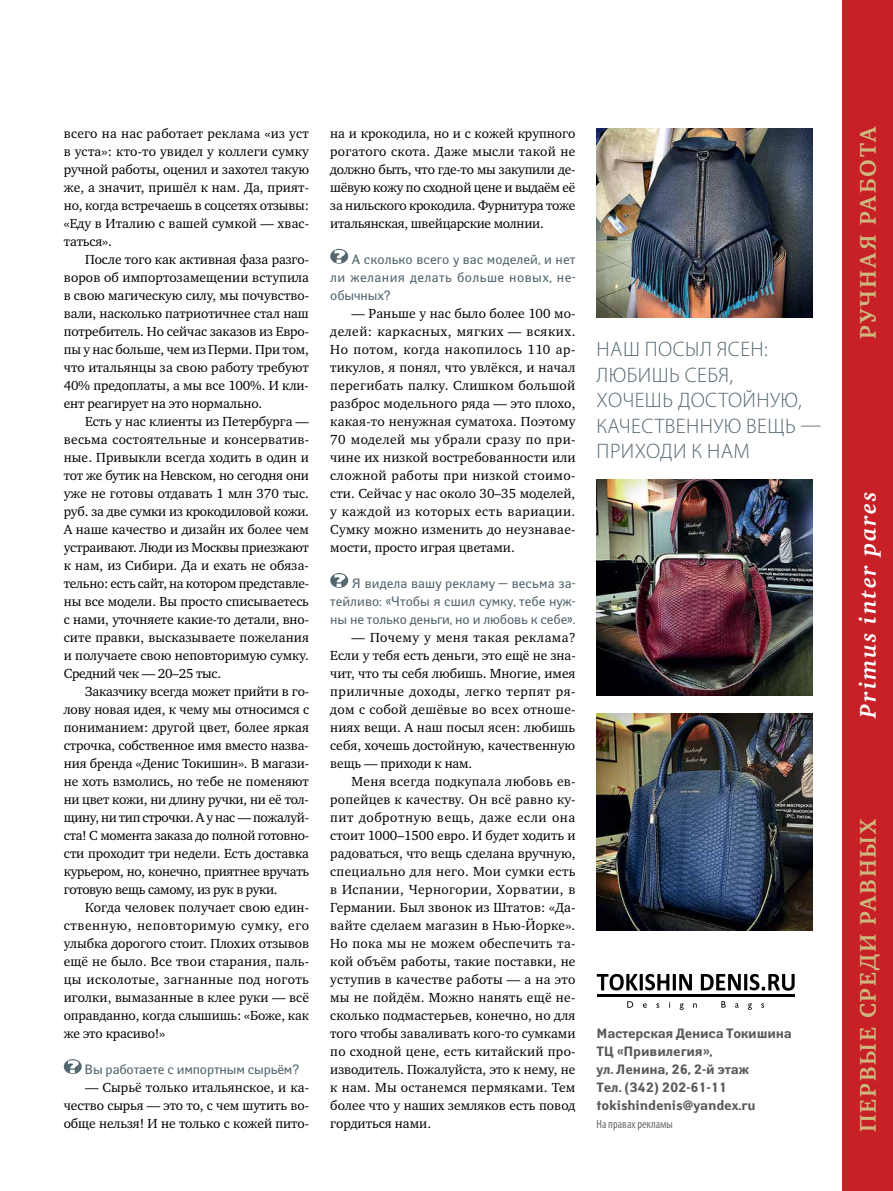
<style>
.page{position:relative;width:893px;height:1191px;background:#fff}
.page>*{position:absolute;margin:0;border:0;box-sizing:border-box;transform-origin:0 0}
.t1{font:700 23.25px "Charter ITC";letter-spacing:.08em;color:#cdb87d}
.t2{font:italic 700 23.25px "Charter C";letter-spacing:.08em;color:#fff}
.t3{font:300 21px/25.5px "Myriad Pro";letter-spacing:.02em;color:#546670}
.t4{font:13.5px/18px "Charter ITC";letter-spacing:-.005em;color:#000;text-align:justify}
.t5{font:13.5px/18px "Yanus";color:#546670;text-align:justify}
.t6{font:700 13.5px/18px "Yanus";letter-spacing:-.01em;color:#58595b}
.t7{font:condensed 12px "Myriad Pro";color:#6d6e71}
</style>
<div class="page">
<div style="left:842px;top:0;width:51px;height:1191px;background:#c72127"></div>
<img style="left:597px;top:129px;width:215px;height:189px">
<svg style="left:64px;top:1059px;width:18px;height:15px"></svg>
<svg style="left:330px;top:249px;width:18px;height:15px"></svg>
<svg style="left:330px;top:573px;width:18px;height:15px"></svg>
<svg style="left:597px;top:974px;width:198px;height:16px"></svg>
<svg style="left:627px;top:1001px;width:70px;height:8px"></svg>
<svg style="left:721px;top:1001px;width:43px;height:8px"></svg>
<hr style="left:597px;top:994px;width:198px;height:3px;background:#000">
<img style="left:597px;top:480px;width:215px;height:216px">
<img style="left:597px;top:714px;width:215px;height:216px">
<p class="t4" style="left:64px;top:124px;width:247px">всего на нас работает реклама «из уст в уста»: кто-то увидел у коллеги сумку ручной работы, оценил и захотел такую же, а значит, пришёл к нам. Да, прият&shy;но, когда встречаешь в соцсетях отзывы: «Еду в Италию с вашей сумкой — хвас&shy;таться».</p>
<p class="t4" style="left:64px;top:250px;width:247px;text-indent:21px">После того как активная фаза разго&shy;воров об импортозамещении вступила в свою магическую силу, мы почувство&shy;вали, насколько патриотичнее стал наш потребитель. Но сейчас заказов из Евро&shy;пы у нас больше, чем из Перми. При том, что итальянцы за свою работу требуют 40% предоплаты, а мы все 100%. И кли&shy;ент реагирует на это нормально.</p>
<p class="t4" style="left:64px;top:412px;width:247px;text-indent:21px">Есть у нас клиенты из Петербурга — весьма состоятельные и консерватив&shy;ные. Привыкли всегда ходить в один и тот же бутик на Невском, но сегодня они уже не готовы отдавать 1 млн 370 тыс. руб. за две сумки из крокодиловой кожи.<br>А наше качество и дизайн их более чем устраивают. Люди из Москвы приезжают к нам, из Сибири. Да и ехать не обяза&shy;тельно: есть сайт, на котором представле&shy;ны все модели. Вы просто списываетесь с нами, уточняете какие-то детали, вно&shy;сите правки, высказываете пожелания и получаете свою неповторимую сумку.<br>Средний чек — 20–25 тыс.</p>
<p class="t4" style="left:64px;top:682px;width:247px;text-indent:21px">Заказчику всегда может прийти в го&shy;лову новая идея, к чему мы относимся с пониманием: другой цвет, более яркая строчка, собственное имя вместо назва&shy;ния бренда «Денис Токишин». В магази&shy;не хоть взмолись, но тебе не поменяют ни цвет кожи, ни длину ручки, ни её тол&shy;щину, ни тип строчки. А у нас — пожалуй&shy;ста! С момента заказа до полной готовно&shy;сти проходит три недели. Есть доставка курьером, но, конечно, приятнее вручать готовую вещь самому, из рук в руки.</p>
<p class="t4" style="left:64px;top:898px;width:247px;text-indent:21px">Когда человек получает свою един&shy;ственную, неповторимую сумку, его улыбка дорогого стоит. Плохих отзывов ещё не было. Все твои старания, паль&shy;цы исколотые, загнанные под ноготь иголки, вымазанные в клее руки — всё оправданно, когда слышишь: «Боже, как же это красиво!»</p>
<p class="t5" style="left:85px;top:1060px;width:216px">Вы работаете с импортным сырьём?</p>
<p class="t4" style="left:64px;top:1078px;width:247px;text-indent:21px">— Сырьё только итальянское, и ка&shy;чество сырья — это то, с чем шутить во&shy;обще нельзя! И не только с кожей пито-</p>
<p class="t4" style="left:330px;top:124px;width:247px">на и крокодила, но и с кожей крупного рогатого скота. Даже мысли такой не должно быть, что где-то мы закупили де&shy;шёвую кожу по сходной цене и выдаём её за нильского крокодила. Фурнитура тоже итальянская, швейцарские молнии.</p>
<p class="t5" style="left:330px;top:250px;width:247px;text-indent:22px">А сколько всего у вас моделей, и нет ли желания делать больше новых, не&shy;обычных?</p>
<p class="t4" style="left:330px;top:304px;width:247px;text-indent:21px">— Раньше у нас было более 100 мо&shy;делей: каркасных, мягких — всяких.<br>Но потом, когда накопилось 110 ар&shy;тикулов, я понял, что увлёкся, и начал перегибать палку. Слишком большой разброс модельного ряда — это плохо, какая-то ненужная суматоха. Поэтому 70 моделей мы убрали сразу по при&shy;чине их низкой востребованности или сложной работы при низкой стоимо&shy;сти. Сейчас у нас около 30–35 моделей, у каждой из которых есть вариации.<br>Сумку можно изменить до неузнавае&shy;мости, просто играя цветами.</p>
<p class="t5" style="left:330px;top:574px;width:247px;text-indent:22px">Я видела вашу рекламу — весьма за&shy;тейливо: «Чтобы я сшил сумку, тебе нуж&shy;ны не только деньги, но и любовь к себе».</p>
<p class="t4" style="left:330px;top:628px;width:247px;text-indent:21px">— Почему у меня такая реклама?<br>Если у тебя есть деньги, это ещё не зна&shy;чит, что ты себя любишь. Многие, имея приличные доходы, легко терпят ря&shy;дом с собой дешёвые во всех отноше&shy;ниях вещи. А наш посыл ясен: любишь себя, хочешь достойную, качественную вещь — приходи к нам.</p>
<p class="t4" style="left:330px;top:772px;width:247px;text-indent:21px">Меня всегда подкупала любовь ев&shy;ропейцев к качеству. Он всё равно ку&shy;пит добротную вещь, даже если она стоит 1000–1500 евро. И будет ходить и радоваться, что вещь сделана вручную, специально для него. Мои сумки есть в Испании, Черногории, Хорватии, в Германии. Был звонок из Штатов: «Да&shy;вайте сделаем магазин в Нью-Йорке».<br>Но пока мы не можем обеспечить та&shy;кой объём работы, такие поставки, не уступив в качестве работы — а на это мы не пойдём. Можно нанять ещё не&shy;сколько подмастерьев, конечно, но для того чтобы заваливать кого-то сумками по сходной цене, есть китайский про&shy;изводитель. Пожалуйста, это к нему, не к нам. Мы останемся пермяками. Тем более что у наших земляков есть повод гордиться нами.</p>
<h2 class="t3" style="left:597px;top:336px;width:226px">НАШ ПОСЫЛ ЯСЕН:<br>ЛЮБИШЬ СЕБЯ,<br>ХОЧЕШЬ ДОСТОЙНУЮ,<br>КАЧЕСТВЕННУЮ ВЕЩЬ —<br>ПРИХОДИ К НАМ</h2>
<p class="t6" style="left:596px;top:1024px;width:197px">Мастерская Дениса Токишина<br>ТЦ «Привилегия»,<br>ул. Ленина, 26, 2-й этаж<br>Тел. (342) 202-61-11 tokishindenis@yandex.ru</p>
<p class="t7" style="left:596px;top:1116px;width:78px">На правах рекламы</p>
<h1 class="t1" style="left:853px;top:339px;width:214px;rotate:-90deg">РУЧНАЯ РАБОТА</h1>
<h1 class="t2" style="left:855px;top:717px;width:227px;rotate:-90deg">Primus inter pares</h1>
<h1 class="t1" style="left:853px;top:1132px;width:314px;rotate:-90deg">ПЕРВЫE СРЕДИ РАВНЫХ</h1>
</div>
